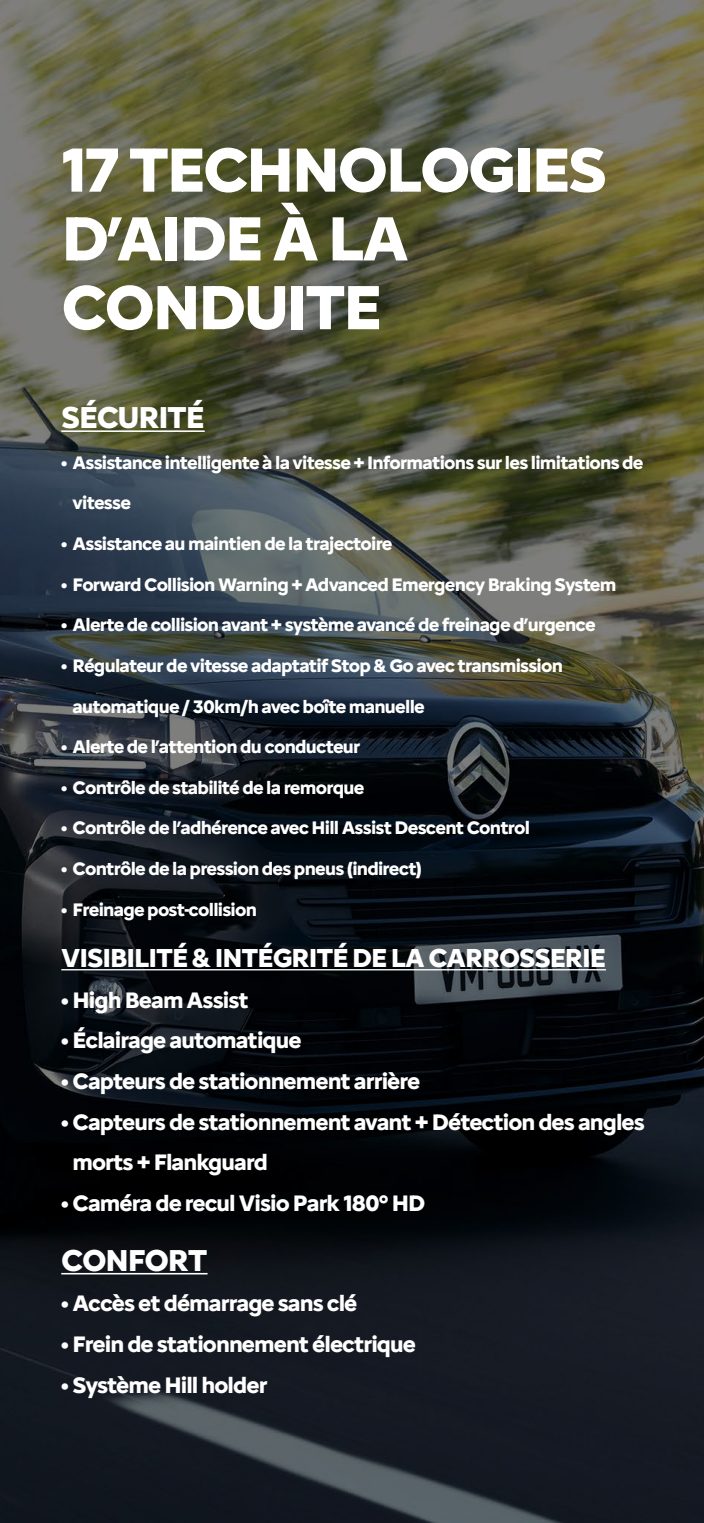
<style>
.page{position:relative;width:704px;height:1523px;background:#fff}
.page>*{position:absolute;margin:0;border:0;box-sizing:border-box;transform-origin:0 0}
.t1{font:64.38px/68.8px "Citroen Type";letter-spacing:-.04em;color:#fff}
.t2{font:31.25px "Citroen Type";letter-spacing:-.04em;color:#fff}
.t3{font:26.88px "Citroen Type";letter-spacing:-.04em;color:#fff}
.t4{font:23.12px/40.6px "Citroen Type";letter-spacing:-.04em;color:#fff}
.t5{font:18.75px/40.6px "Citroen Type";letter-spacing:-.04em;color:#fff}
</style>
<div class="page">
<img style="left:0;top:0;width:703px;height:1522px">
<hr style="left:61px;top:430px;width:143px;height:2px;background:#fff">
<hr style="left:61px;top:969px;width:544px;height:1px;background:#fff">
<hr style="left:61px;top:1273px;width:146px;height:1px;background:#fff">
<h1 class="t1" style="left:61px;top:132px;width:547px">17 TECHNOLOGIES<br>D’AIDE À LA<br>CONDUITE</h1>
<h2 class="t2" style="left:61px;top:394px;width:145px">SÉCURITÉ</h2>
<p class="t5" style="left:72px;top:441px;width:572px;text-indent:-11px">• Assistance intelligente à la vitesse + Informations sur les limitations de vitesse</p>
<p class="t5" style="left:61px;top:522px;width:332px">• Assistance au maintien de la trajectoire</p>
<p class="t5" style="left:61px;top:563px;width:556px">• Forward Collision Warning + Advanced Emergency Braking System</p>
<p class="t5" style="left:61px;top:603px;width:535px">• Alerte de collision avant + système avancé de freinage d’urgence</p>
<p class="t5" style="left:72px;top:644px;width:491px;text-indent:-11px">• Régulateur de vitesse adaptatif Stop &amp; Go avec transmission automatique / 30km/h avec boîte manuelle</p>
<p class="t5" style="left:61px;top:725px;width:300px">• Alerte de l’attention du conducteur</p>
<p class="t5" style="left:61px;top:766px;width:304px">• Contrôle de stabilité de la remorque</p>
<p class="t5" style="left:61px;top:806px;width:470px">• Contrôle de l’adhérence avec Hill Assist Descent Control</p>
<p class="t5" style="left:61px;top:847px;width:362px">• Contrôle de la pression des pneus (indirect)</p>
<p class="t5" style="left:61px;top:888px;width:197px">• Freinage post-collision</p>
<h3 class="t3" style="left:61px;top:937px;width:546px">VISIBILITÉ &amp; INTÉGRITÉ DE LA CARROSSERIE</h3>
<p class="t4" style="left:61px;top:978px;width:189px">• High Beam Assist</p>
<p class="t4" style="left:61px;top:1018px;width:242px">• Éclairage automatique</p>
<p class="t4" style="left:61px;top:1059px;width:360px">• Capteurs de stationnement arrière</p>
<p class="t4" style="left:72px;top:1100px;width:573px;text-indent:-11px">• Capteurs de stationnement avant + Détection des angles morts + Flankguard</p>
<p class="t4" style="left:61px;top:1181px;width:365px">• Caméra de recul Visio Park 180° HD</p>
<h2 class="t2" style="left:61px;top:1236px;width:148px">CONFORT</h2>
<p class="t4" style="left:61px;top:1281px;width:297px">• Accès et démarrage sans clé</p>
<p class="t4" style="left:61px;top:1322px;width:356px">• Frein de stationnement électrique</p>
<p class="t4" style="left:61px;top:1363px;width:207px">• Système Hill holder</p>
</div>
